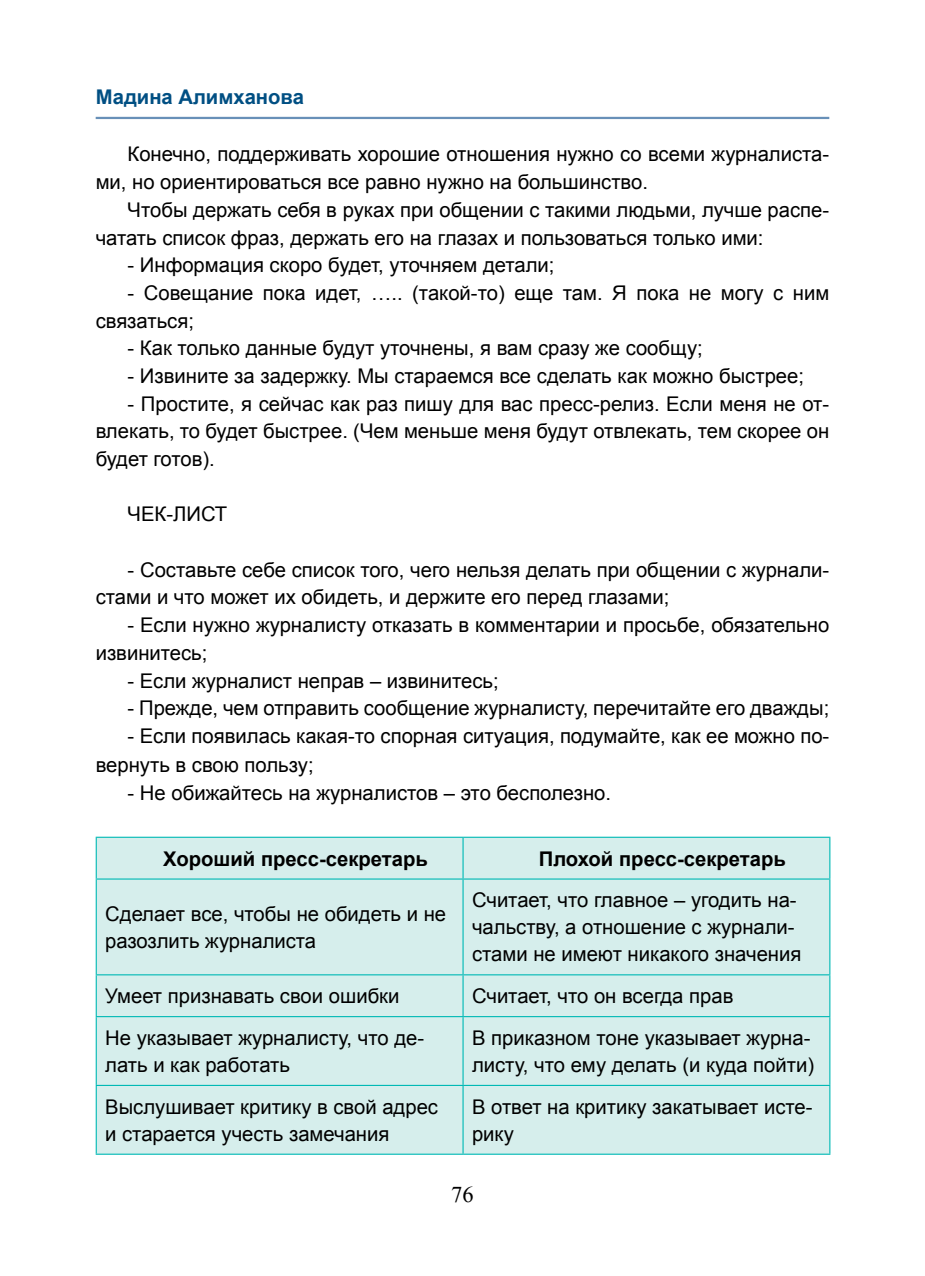
<style>
.page{position:relative;width:925px;height:1276px;background:#fff}
.page>*{position:absolute;margin:0;border:0;box-sizing:border-box;transform-origin:0 0}
.t1{font:22.5px "Times New Roman";color:#000}
.t2{font:20.25px/27.7px "Arial";color:#000}
.t3{font:700 20.25px "Arial";color:#000}
.t4{font:700 20.25px "Arial";color:#004f83}
</style>
<div class="page">
<hr style="left:96px;top:117px;width:733px;height:2px;background:#6890b8">
<div style="left:97px;top:838px;width:732px;height:315px;background:#d6eeec"></div>
<hr style="left:96px;top:836px;width:367px;height:2px;background:#00b9b5">
<hr style="left:96px;top:838px;width:1px;height:40px;background:#00b9b5">
<hr style="left:463px;top:836px;width:367px;height:2px;background:#00b9b5">
<hr style="left:462px;top:838px;width:2px;height:40px;background:#00b9b5">
<hr style="left:829px;top:838px;width:1px;height:40px;background:#00b9b5">
<hr style="left:96px;top:878px;width:367px;height:1px;background:#00b9b5">
<hr style="left:96px;top:879px;width:1px;height:95px;background:#00b9b5">
<hr style="left:463px;top:878px;width:367px;height:1px;background:#00b9b5">
<hr style="left:462px;top:879px;width:2px;height:95px;background:#00b9b5">
<hr style="left:829px;top:879px;width:1px;height:95px;background:#00b9b5">
<hr style="left:96px;top:974px;width:367px;height:1px;background:#00b9b5">
<hr style="left:96px;top:975px;width:1px;height:41px;background:#00b9b5">
<hr style="left:463px;top:974px;width:367px;height:1px;background:#00b9b5">
<hr style="left:462px;top:975px;width:2px;height:41px;background:#00b9b5">
<hr style="left:829px;top:975px;width:1px;height:41px;background:#00b9b5">
<hr style="left:96px;top:1016px;width:367px;height:1px;background:#00b9b5">
<hr style="left:96px;top:1017px;width:1px;height:68px;background:#00b9b5">
<hr style="left:463px;top:1016px;width:367px;height:1px;background:#00b9b5">
<hr style="left:462px;top:1017px;width:2px;height:68px;background:#00b9b5">
<hr style="left:829px;top:1017px;width:1px;height:68px;background:#00b9b5">
<hr style="left:96px;top:1085px;width:367px;height:1px;background:#00b9b5">
<hr style="left:96px;top:1086px;width:1px;height:67px;background:#00b9b5">
<hr style="left:463px;top:1085px;width:367px;height:1px;background:#00b9b5">
<hr style="left:462px;top:1086px;width:2px;height:67px;background:#00b9b5">
<hr style="left:829px;top:1086px;width:1px;height:67px;background:#00b9b5">
<hr style="left:96px;top:1153px;width:367px;height:1px;background:#00b9b5">
<hr style="left:463px;top:1153px;width:367px;height:1px;background:#00b9b5">
<p class="t4" style="left:96px;top:83px;width:210px">Мадина Алимханова</p>
<p class="t2" style="left:96px;top:140px;width:735px;text-indent:32px">Конечно, поддерживать хорошие отношения нужно со всеми журналиста&shy;ми, но ориентироваться все равно нужно на большинство.</p>
<p class="t2" style="left:96px;top:196px;width:735px;text-indent:32px">Чтобы держать себя в руках при общении с такими людьми, лучше распе&shy;чатать список фраз, держать его на глазах и пользоваться только ими:</p>
<p class="t2" style="left:128px;top:251px;width:428px">- Информация скоро будет, уточняем детали;</p>
<p class="t2" style="left:96px;top:279px;width:735px;text-indent:32px">- Совещание пока идет, ….. (такой-то) еще там. Я пока не могу с ним связаться;</p>
<p class="t2" style="left:128px;top:334px;width:577px">- Как только данные будут уточнены, я вам сразу же сообщу;</p>
<p class="t2" style="left:128px;top:362px;width:678px">- Извините за задержку. Мы стараемся все сделать как можно быстрее;</p>
<p class="t2" style="left:96px;top:389px;width:735px;text-align:justify;text-indent:32px">- Простите, я сейчас как раз пишу для вас пресс-релиз. Если меня не от&shy;влекать, то будет быстрее. (Чем меньше меня будут отвлекать, тем скорее он будет готов).</p>
<p class="t2" style="left:128px;top:500px;width:101px">ЧЕК-ЛИСТ</p>
<p class="t2" style="left:96px;top:556px;width:735px;text-indent:32px">- Составьте себе список того, чего нельзя делать при общении с журнали&shy;стами и что может их обидеть, и держите его перед глазами;</p>
<p class="t2" style="left:96px;top:611px;width:735px;text-indent:32px">- Если нужно журналисту отказать в комментарии и просьбе, обязательно извинитесь;</p>
<p class="t2" style="left:128px;top:666px;width:373px">- Если журналист неправ – извинитесь;</p>
<p class="t2" style="left:128px;top:694px;width:703px">- Прежде, чем отправить сообщение журналисту, перечитайте его дважды;</p>
<p class="t2" style="left:96px;top:722px;width:735px;text-indent:32px">- Если появилась какая-то спорная ситуация, подумайте, как ее можно по&shy;вернуть в свою пользу;</p>
<p class="t2" style="left:128px;top:778px;width:485px">- Не обижайтесь на журналистов – это бесполезно.</p>
<p class="t3" style="left:163px;top:844px;width:266px">Хороший пресс-секретарь</p>
<p class="t3" style="left:539px;top:844px;width:249px">Плохой пресс-секретарь</p>
<p class="t2" style="left:105px;top:900px;width:342px;line-height:27px">Сделает все, чтобы не обидеть и не разозлить журналиста</p>
<p class="t2" style="left:472px;top:886px;width:331px;line-height:27px">Считает, что главное – угодить на&shy;чальству, а отношение с журнали&shy;стами не имеют никакого значения</p>
<p class="t2" style="left:105px;top:982px;width:296px">Умеет признавать свои ошибки</p>
<p class="t2" style="left:472px;top:982px;width:263px">Считает, что он всегда прав</p>
<p class="t2" style="left:105px;top:1024px;width:320px;line-height:27px">Не указывает журналисту, что де&shy;лать и как работать</p>
<p class="t2" style="left:472px;top:1024px;width:344px;line-height:27px">В приказном тоне указывает журна&shy;листу, что ему делать (и куда пойти)</p>
<p class="t2" style="left:105px;top:1093px;width:334px;line-height:27px">Выслушивает критику в свой адрес и старается учесть замечания</p>
<p class="t2" style="left:472px;top:1093px;width:342px;line-height:27px">В ответ на критику закатывает исте&shy;рику</p>
<p class="t1" style="left:451px;top:1179px;width:24px">76</p>
</div>
